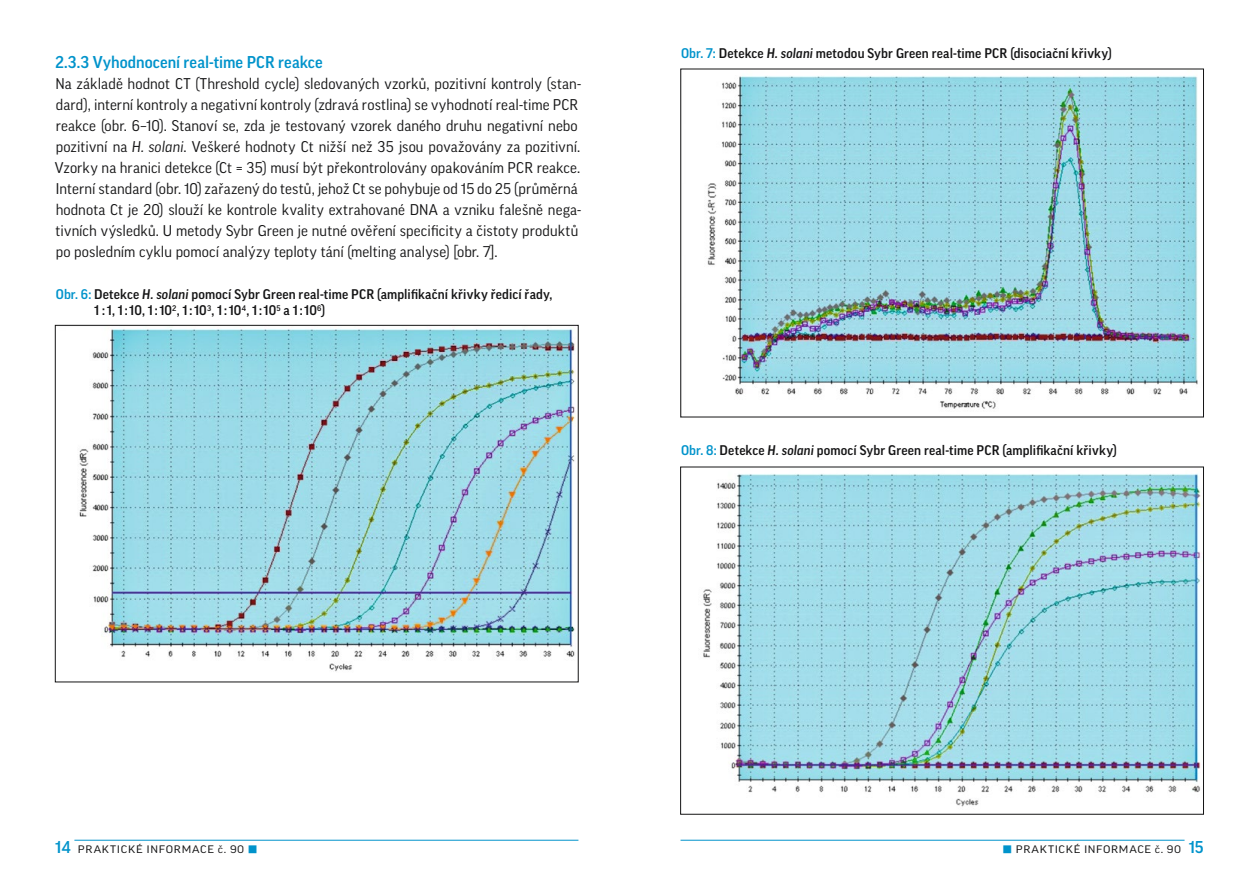
<style>
.page{position:relative;width:1259px;height:893px;background:#fff}
.page>*{position:absolute;margin:0;border:0;box-sizing:border-box;transform-origin:0 0}
.MEZITIT{font:500 16.5px "Good Pro";letter-spacing:.005em;color:#0093cb}
.TEXT{font:15px/21px "Good Pro";letter-spacing:.005em;color:#141415}
.POPISEK{font:500 13.5px/16.2px "Good Pro";letter-spacing:.01em;color:#141415}
.t1{font:expanded 10.5px "Good Pro";letter-spacing:.06em;color:#141415}
.s1{font-style:italic}
.s2{color:#0093cb}
.s3{font-weight:500;font-stretch:normal;font-size:16.5px;color:#0093cb}
.s4{font-family:"Koz Go Pro";font-weight:800;font-stretch:normal;font-size:9.75px;color:#0093cb}
</style>
<div class="page">
<img style="left:79px;top:327px;width:496px;height:345px">
<img style="left:703px;top:474px;width:498px;height:333px">
<img style="left:707px;top:76px;width:491px;height:333px">
<hr style="left:74px;top:840px;width:504px;height:1px;background:#0093cb">
<hr style="left:680px;top:840px;width:504px;height:1px;background:#0093cb">
<p class="MEZITIT" style="left:55px;top:52px;width:269px">2.3.3 Vyhodnocení real-time PCR reakce</p>
<p class="TEXT" style="left:55px;top:73px;width:528px">Na základě hodnot CT (Threshold cycle) sledovaných vzorků, pozitivní kontroly (stan&shy;dard), interní kontroly a negativní kontroly (zdravá rostlina) se vyhodnotí real-time PCR reakce (obr. 6–10). Stanoví se, zda je testovaný vzorek daného druhu negativní nebo pozitivní na <span class="s1">H. solani</span>. Veškeré hodnoty Ct nižší než 35 jsou považovány za pozitivní.<br>Vzorky na hranici detekce (Ct = 35) musí být překontrolovány opakováním PCR reakce.<br>Interní standard (obr. 10) zařazený do testů, jehož Ct se pohybuje od 15 do 25 (průměrná hodnota Ct je 20) slouží ke kontrole kvality extrahované DNA a vzniku falešně nega&shy;tivních výsledků. U metody Sybr Green je nutné ověření specificity a čistoty produktů po posledním cyklu pomocí analýzy teploty tání (melting analyse) [obr. 7].</p>
<p class="POPISEK" style="left:94px;top:286px;width:460px;text-indent:-38px"><span class="s2">Obr. 6:</span> Detekce <span class="s1">H. solani</span> pomocí Sybr Green real-time PCR (amplifikační křivky ředicí řady,<br>1 :1, 1:10, 1:10<sup>2</sup>, 1:10<sup>3</sup>, 1:10<sup>4</sup>, 1:10<sup>5</sup> a 1:10<sup>6</sup>)</p>
<p class="POPISEK" style="left:681px;top:45px;width:432px"><span class="s2">Obr. 7:</span> Detekce <span class="s1">H. solani</span> metodou Sybr Green real-time PCR (disociační křivky)</p>
<p class="POPISEK" style="left:681px;top:442px;width:437px"><span class="s2">Obr. 8:</span> Detekce <span class="s1">H. solani</span> pomocí Sybr Green real-time PCR (amplifikační křivky)</p>
<p class="t1" style="left:55px;top:843px;width:204px"><span class="s3">14</span> PRAKTICKÉ INFORMACE č. 90 <span class="s4">■</span></p>
<p class="t1" style="left:1002px;top:843px;width:203px"><span class="s4">■</span> PRAKTICKÉ INFORMACE č. 90 <span class="s3">15</span></p>
</div>
